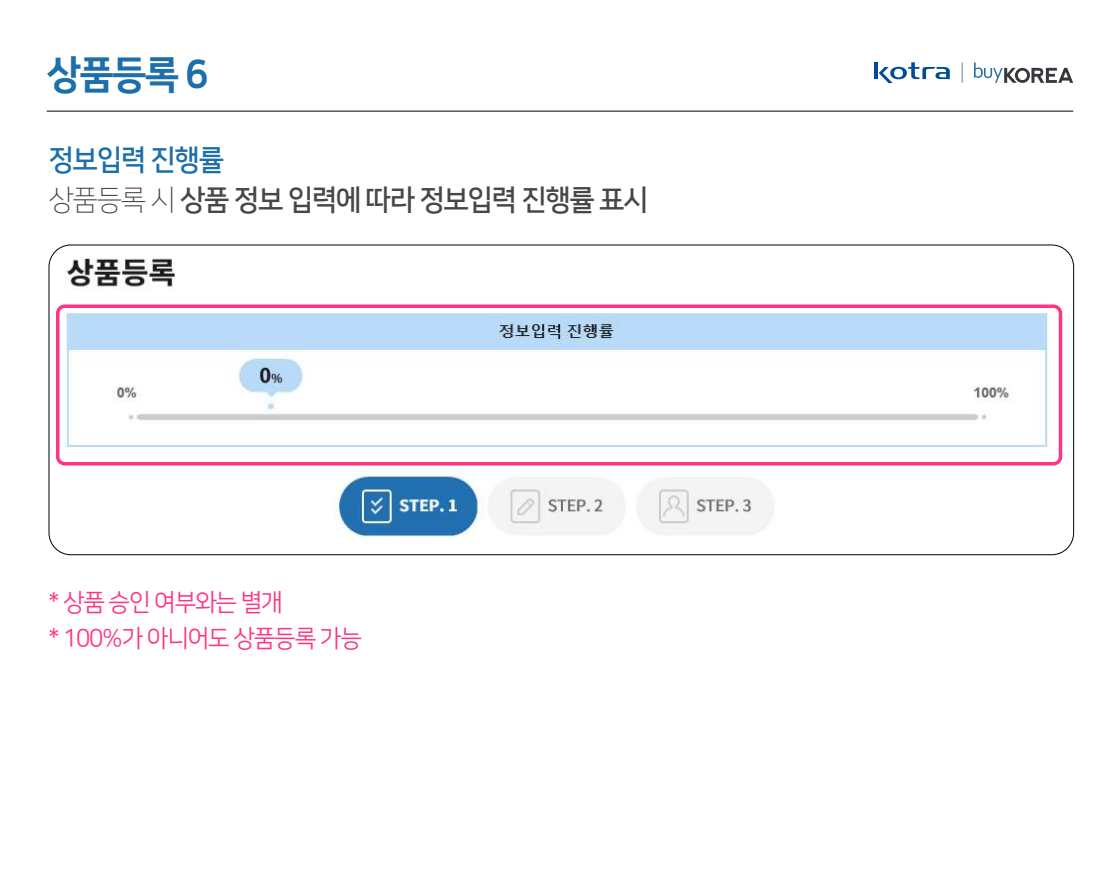
<style>
.page{position:relative;width:1120px;height:896px;background:#fff}
.page>*{position:absolute;margin:0;border:0;box-sizing:border-box;transform-origin:0 0}
.t1{font:39.2px "Nanum Square OTFEB";color:#1c6faa}
.t2{font:28.88px/40.2px "Nanum Square OTFB";letter-spacing:-.05em;color:#474747}
.t3{font:24.5px/36.8px "Nanum Square OTFR";letter-spacing:-.05em;color:#ff3482}
.s1{color:#1c6faa}
.s2{font-family:"Nanum Square OTFL"}
</style>
<div class="page">
<img style="left:49px;top:245px;width:1025px;height:310px">
<div style="left:56px;top:304px;width:1006px;height:162px;border:4px solid #ff3482;border-radius:7px"></div>
<hr style="left:47px;top:111px;width:1026px;height:1px;background:#000">
<svg style="left:974px;top:62px;width:99px;height:21px"></svg>
<svg style="left:879px;top:62px;width:71px;height:21px"></svg>
<hr style="left:875px;top:62px;width:3px;height:17px;background:#004c97">
<svg style="left:962px;top:63px;width:1px;height:20px"></svg>
<h1 class="t1" style="left:47px;top:53px;width:163px">상품등록 6</h1>
<p class="t2" style="left:49px;top:140px;width:602px"><span class="s1">정보입력 진행률<br></span><span class="s2">상품등록 시</span> 상품 정보 입력에 따라 정보입력 진행률 표시</p>
<p class="t3" style="left:49px;top:584px;width:315px">* 상품 승인 여부와는 별개<br>* 100%가 아니어도 상품등록 가능</p>
</div>
